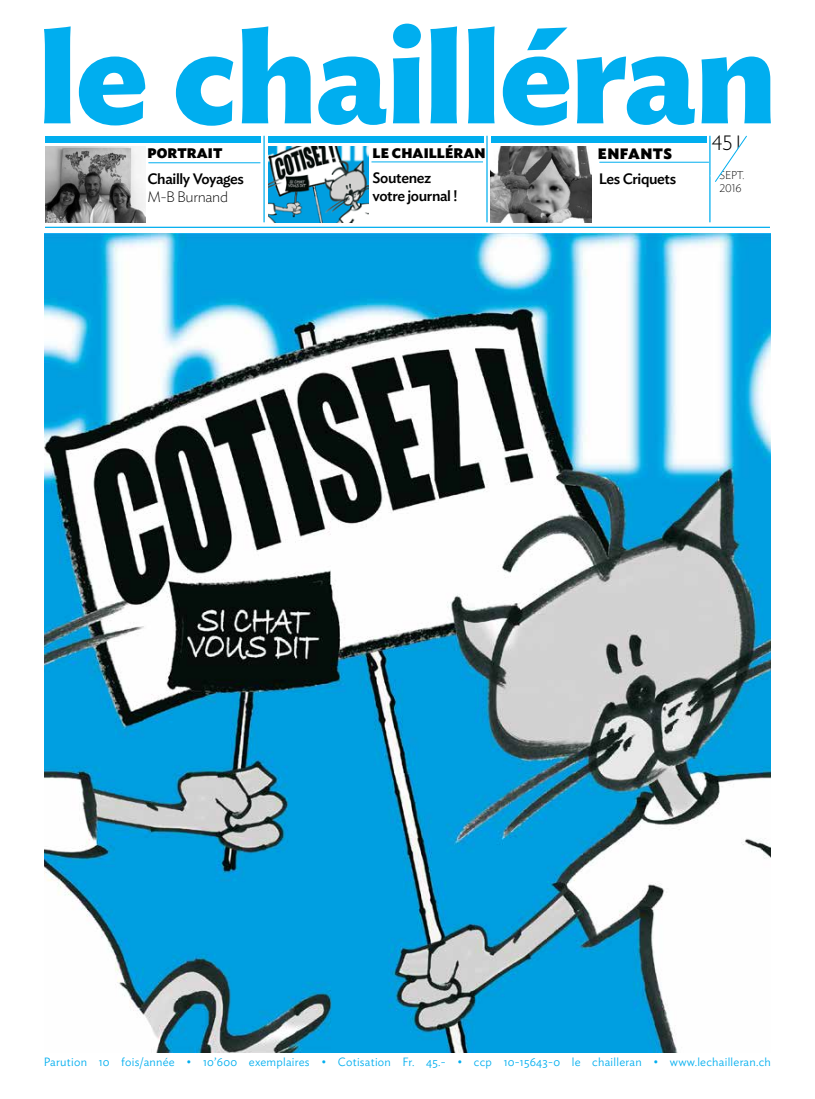
<style>
.page{position:relative;width:815px;height:1099px;background:#fff}
.page>*{position:absolute;margin:0;border:0;box-sizing:border-box;transform-origin:0 0}
.t1{font:700 132.5px "Ideal Sans";letter-spacing:-.01em;color:#00aeef}
.t2{font:300 21.25px "Gill Sans Std";color:#000}
.t3{font:500 15px "Ideal Sans";letter-spacing:-.025em;color:#000}
.t4{font:200 15px "Ideal Sans";letter-spacing:-.025em;color:#000}
.t5{font:900 15px "Ideal Sans";letter-spacing:.03em;color:#000}
.t6{font:900 13.75px "Ideal Sans";letter-spacing:.01em;color:#000}
.t7{font:300 11.88px "Ideal Sans";letter-spacing:.02em;color:#00aeef}
.t8{font:200 11.25px/13.5px "Ideal Sans";letter-spacing:-.01em;color:#000}
</style>
<div class="page">
<div style="left:45px;top:136px;width:215px;height:6px;background:#00aeef"></div>
<div style="left:491px;top:136px;width:215px;height:6px;background:#00aeef"></div>
<hr style="left:263px;top:136px;width:2px;height:86px;background:#00aeef">
<hr style="left:486px;top:136px;width:2px;height:86px;background:#00aeef">
<hr style="left:709px;top:136px;width:2px;height:86px;background:#00aeef">
<hr style="left:45px;top:227px;width:725px;height:1px;background:#00aeef">
<hr style="left:148px;top:162px;width:112px;height:1px;background:#00aeef">
<hr style="left:599px;top:162px;width:110px;height:1px;background:#00aeef">
<svg style="left:710px;top:135px;width:37px;height:48px"></svg>
<img style="left:491px;top:147px;width:101px;height:76px">
<img style="left:268px;top:147px;width:101px;height:76px">
<div style="left:268px;top:136px;width:215px;height:6px;background:#00aeef"></div>
<img style="left:44px;top:234px;width:726px;height:817px">
<hr style="left:371px;top:162px;width:112px;height:1px;background:#00aeef">
<img style="left:45px;top:147px;width:101px;height:76px">
<h1 class="t1" style="left:38px;top:-29px;width:740px">le chailléran</h1>
<p class="t6" style="left:148px;top:141px;width:76px">PORTRAIT</p>
<p class="t3" style="left:148px;top:167px;width:98px">Chailly Voyages</p>
<p class="t4" style="left:148px;top:185px;width:82px">M-B Burnand</p>
<p class="t6" style="left:373px;top:141px;width:114px">LE CHAILLÉRAN</p>
<p class="t5" style="left:598px;top:141px;width:76px">ENFANTS</p>
<p class="t3" style="left:373px;top:167px;width:60px">Soutenez</p>
<p class="t3" style="left:599px;top:167px;width:79px">Les Criquets</p>
<p class="t3" style="left:373px;top:185px;width:86px">votre journal !</p>
<h2 class="t2" style="left:712px;top:131px;width:33px">451</h2>
<p class="t8" style="left:719px;top:167px;width:26px">SEPT.<br>2016</p>
<p class="t7" style="left:44px;top:1052px;width:729px">Parution 10 fois/année • 10’600 exemplaires • Cotisation Fr. 45.- • ccp 10-15643-0 le chailleran • www.lechailleran.ch</p>
</div>
